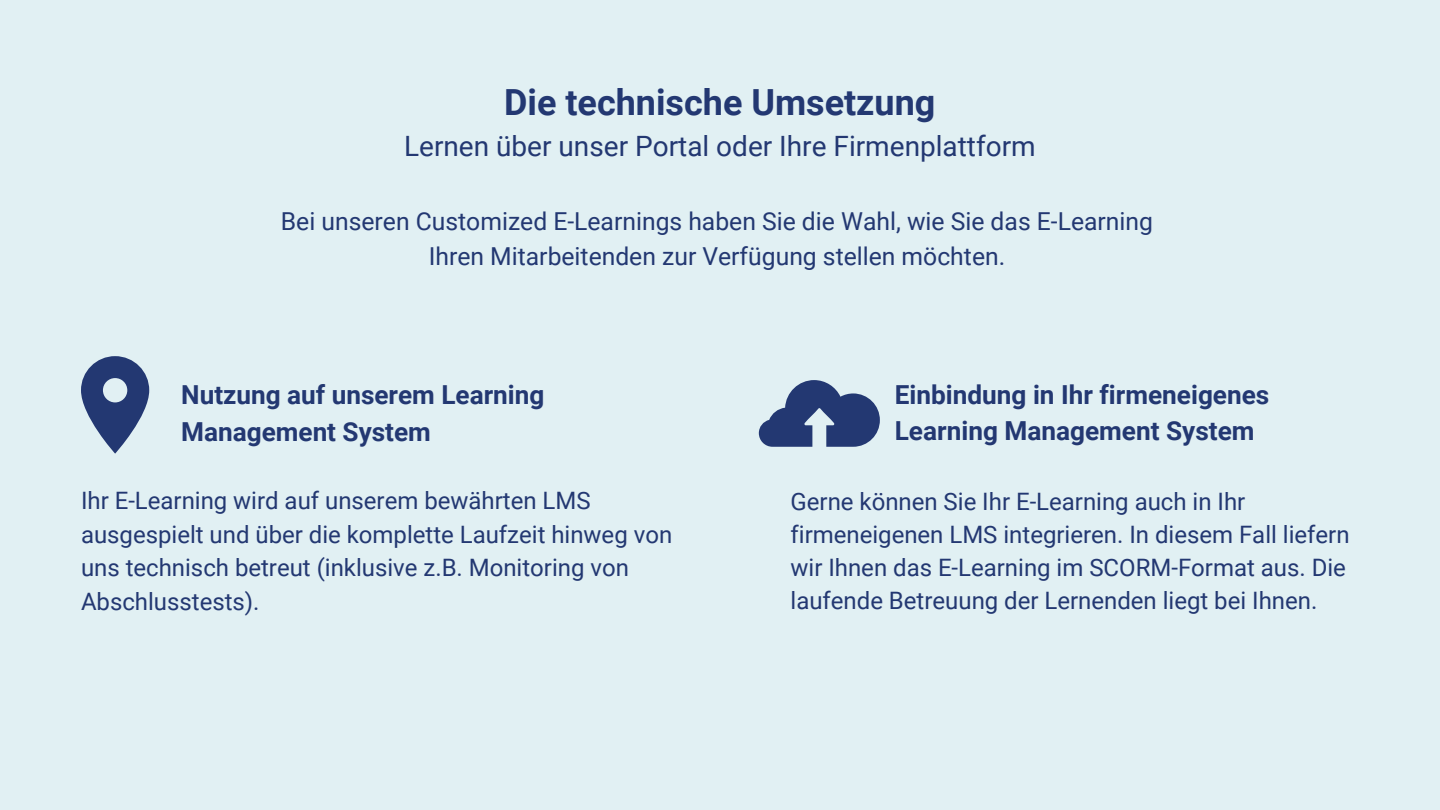
<style>
.page{position:relative;width:1440px;height:810px;background:#e1f0f3}
.page>*{position:absolute;margin:0;border:0;box-sizing:border-box;transform-origin:0 0}
.t1{font:700 36px "Roboto";color:#233872}
.t2{font:28px "Roboto";color:#233872}
.t3{font:700 26.2px/36.3px "Roboto";color:#233872}
.t4{font:24.7px/34.5px "Roboto";color:#233872;text-align:center}
.t5{font:24px/33.4px "Roboto";color:#233872}
</style>
<div class="page">
<svg style="left:81px;top:356px;width:68px;height:98px"></svg>
<svg style="left:759px;top:380px;width:121px;height:67px"></svg>
<h1 class="t1" style="left:504px;top:82px;width:433px">Die technische Umsetzung</h1>
<p class="t2" style="left:404px;top:130px;width:633px">Lernen über unser Portal oder Ihre Firmenplattform</p>
<p class="t4" style="left:281px;top:205px;width:874px">Bei unseren Customized E-Learnings haben Sie die Wahl, wie Sie das E-Learning<br>Ihren Mitarbeitenden zur Verfügung stellen möchten.</p>
<p class="t3" style="left:181px;top:377px;width:365px">Nutzung auf unserem Learning<br>Management System</p>
<p class="t3" style="left:895px;top:377px;width:376px;line-height:36px">Einbindung in Ihr firmeneigenes<br>Learning Management System</p>
<p class="t5" style="left:81px;top:484px;width:593px">Ihr E-Learning wird auf unserem bewährten LMS ausgespielt und über die komplette Laufzeit hinweg von uns technisch betreut (inklusive z.B. Monitoring von Abschlusstests).</p>
<p class="t5" style="left:791px;top:485px;width:561px;line-height:33px">Gerne können Sie Ihr E-Learning auch in Ihr firmeneigenen LMS integrieren. In diesem Fall liefern wir Ihnen das E-Learning im SCORM-Format aus. Die laufende Betreuung der Lernenden liegt bei Ihnen.</p>
</div>
